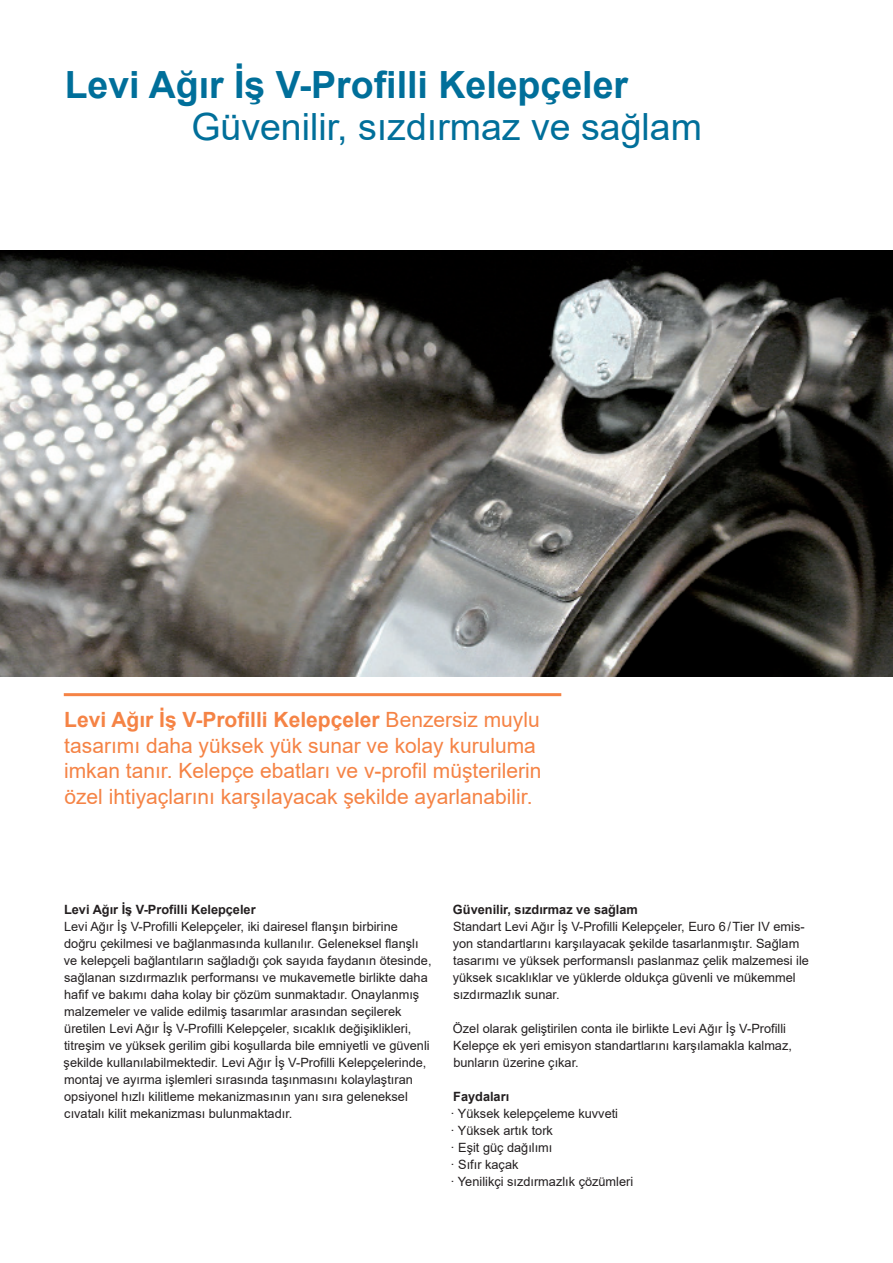
<style>
.page{position:relative;width:893px;height:1263px;background:#fff}
.page>*{position:absolute;margin:0;border:0;box-sizing:border-box;transform-origin:0 0}
.t1{font:700 37.5px "Arial";color:#006f9a}
.t2{font:37.5px "Arial";color:#006f9a}
.t3{font:21px/25.5px "Arial";color:#f58345}
.t4{font:12.75px/17px "Arial";color:#231f20}
.t5{font:700 12.75px "Arial";color:#231f20}
.s1{font-weight:700}
</style>
<div class="page">
<img style="left:0;top:251px;width:893px;height:425px">
<hr style="left:64px;top:693px;width:497px;height:3px;background:#f58345">
<h1 class="t1" style="left:65px;top:58px;width:565px">Levi Ağır İş V-Profilli Kelepçeler</h1>
<h1 class="t2" style="left:191px;top:101px;width:512px">Güvenilir, sızdırmaz ve sağlam</h1>
<h2 class="t3" style="left:64px;top:707px;width:479px"><span class="s1">Levi Ağır İş V-Profilli Kelepçeler</span> Benzersiz muylu tasarımı daha yüksek yük sunar ve kolay kuruluma imkan tanır. Kelepçe ebatları ve v-profil müşterilerin özel ihtiyaçlarını karşılayacak şekilde ayarlanabilir.</h2>
<p class="t5" style="left:64px;top:901px;width:193px">Levi Ağır İş V-Profilli Kelepçeler</p>
<p class="t4" style="left:64px;top:918px;width:369px">Levi Ağır İş V-Profilli Kelepçeler, iki dairesel flanşın birbirine doğru çekilmesi ve bağlanmasında kullanılır. Geleneksel flanşlı ve kelepçeli bağlantıların sağladığı çok sayıda faydanın ötesinde, sağlanan sızdırmazlık performansı ve mukavemetle birlikte daha hafif ve bakımı daha kolay bir çözüm sunmaktadır. Onaylanmış malzemeler ve valide edilmiş tasarımlar arasından seçilerek üretilen Levi Ağır İş V-Profilli Kelepçeler, sıcaklık değişiklikleri, titreşim ve yüksek gerilim gibi koşullarda bile emniyetli ve güvenli şekilde kullanılabilmektedir. Levi Ağır İş V-Profilli Kelepçelerinde, montaj ve ayırma işlemleri sırasında taşınmasını kolaylaştıran opsiyonel hızlı kilitleme mekanizmasının yanı sıra geleneksel cıvatalı kilit mekanizması bulunmaktadır.</p>
<p class="t5" style="left:453px;top:901px;width:186px">Güvenilir, sızdırmaz ve sağlam</p>
<p class="t4" style="left:453px;top:918px;width:358px">Standart Levi Ağır İş V-Profilli Kelepçeler, Euro 6/Tier IV emis&shy;yon standartlarını karşılayacak şekilde tasarlanmıştır. Sağlam tasarımı ve yüksek performanslı paslanmaz çelik malzemesi ile yüksek sıcaklıklar ve yüklerde oldukça güvenli ve mükemmel sızdırmazlık sunar.</p>
<p class="t4" style="left:453px;top:1020px;width:340px">Özel olarak geliştirilen conta ile birlikte Levi Ağır İş V-Profilli<br>Kelepçe ek yeri emisyon standartlarını karşılamakla kalmaz, bunların üzerine çıkar.</p>
<p class="t5" style="left:453px;top:1088px;width:57px">Faydaları</p>
<p class="t4" style="left:450px;top:1105px;width:184px">· Yüksek kelepçeleme kuvveti<br>· Yüksek artık tork<br>· Eşit güç dağılımı<br>· Sıfır kaçak<br>· Yenilikçi sızdırmazlık çözümleri</p>
</div>
